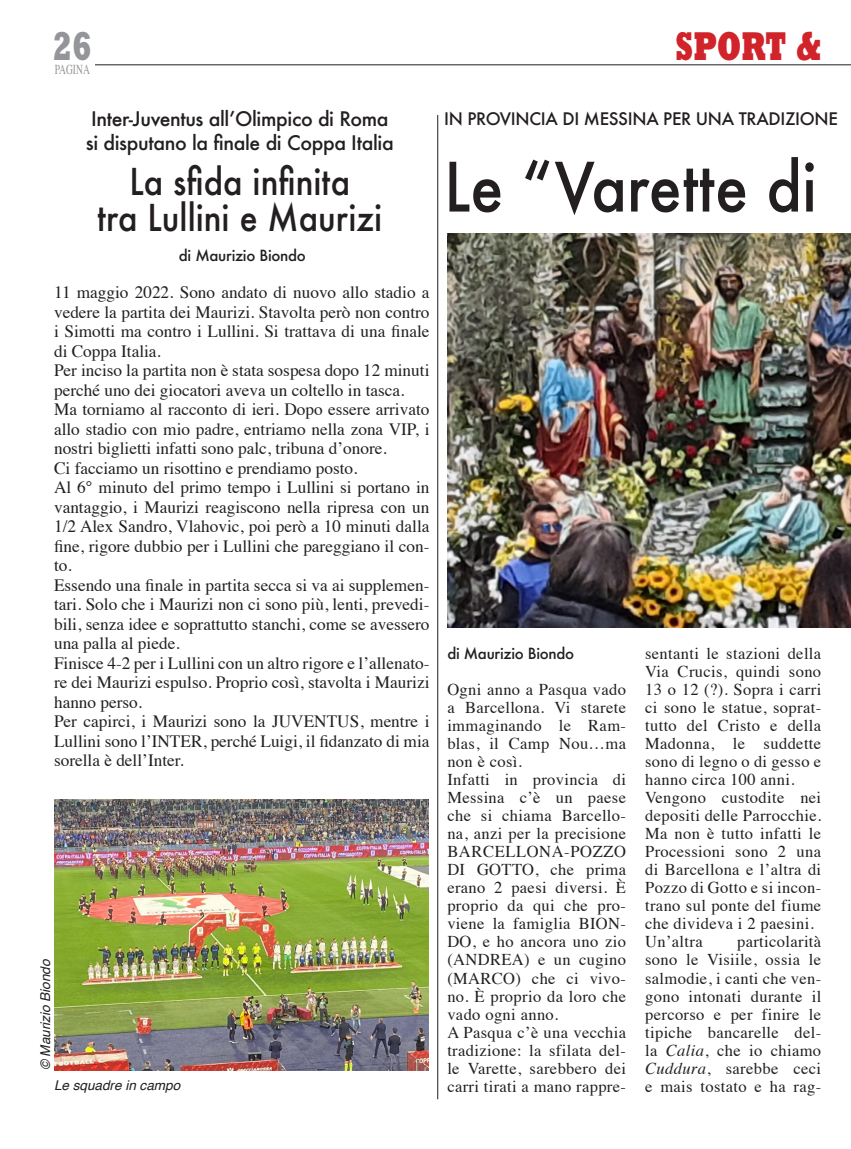
<style>
.page{position:relative;width:851px;height:1149px;background:#fff}
.page>*{position:absolute;margin:0;border:0;box-sizing:border-box;transform-origin:0 0}
.t1{font:500 66px "Futura";color:#231f20;scale:.9 1}
.t2{font:800 40.8px "Rockwell Std";color:#d1232a;scale:.7 1}
.t3{font:800 40.8px "Rockwell Std";color:#939598;scale:.7 1}
.t4{font:500 36px "Futura";color:#231f20;scale:.9 1}
.t5{font:500 19.5px "Futura";letter-spacing:-.02em;color:#231f20}
.t6{font:17.25px/19.5px "Times";color:#231f20;text-align:justify}
.t7{font:500 16.8px "Futura";letter-spacing:-.02em;color:#231f20}
.t8{font:16.5px/18px "Times";letter-spacing:.02em;color:#231f20;text-align:justify}
.t9{font:500 15px "Futura";letter-spacing:-.02em;color:#231f20}
.t10{font:13.65px "Times";color:#939598;scale:.7 1}
.t11{font:italic 13.5px "Helvetica";color:#231f20}
.s1{font-style:italic}
</style>
<div class="page">
<hr style="left:95px;top:64px;width:755px;height:1px;background:#231f20">
<img style="left:447px;top:233px;width:403px;height:394px">
<hr style="left:437px;top:115px;width:1px;height:983px;background:#231f20">
<img style="left:54px;top:799px;width:375px;height:270px">
<p class="t3" style="left:52px;top:21px;width:58px">26</p>
<p class="t10" style="left:55px;top:56px;width:52px">PAGINA</p>
<p class="t5" style="left:91px;top:105px;width:299px">Inter-Juventus all’Olimpico di Roma</p>
<p class="t5" style="left:86px;top:129px;width:309px">si disputano la finale di Coppa Italia</p>
<p class="t4" style="left:129px;top:156px;width:246px">La sfida infinita</p>
<p class="t4" style="left:97px;top:193px;width:318px">tra Lullini e Maurizi</p>
<p class="t9" style="left:179px;top:245px;width:128px">di Maurizio Biondo</p>
<p class="t6" style="left:54px;top:281px;width:377px">11 maggio 2022. Sono andato di nuovo allo stadio a vedere la partita dei Maurizi. Stavolta però non contro i Simotti ma contro i Lullini. Si trattava di una finale di Coppa Italia.</p>
<p class="t6" style="left:54px;top:359px;width:377px">Per inciso la partita non è stata sospesa dopo 12 minuti perché uno dei giocatori aveva un coltello in tasca.</p>
<p class="t6" style="left:54px;top:398px;width:377px">Ma torniamo al racconto di ieri. Dopo essere arrivato allo stadio con mio padre, entriamo nella zona VIP, i nostri biglietti infatti sono palc, tribuna d’onore.</p>
<p class="t6" style="left:54px;top:456px;width:305px">Ci facciamo un risottino e prendiamo posto.</p>
<p class="t6" style="left:54px;top:476px;width:377px">Al 6° minuto del primo tempo i Lullini si portano in vantaggio, i Maurizi reagiscono nella ripresa con un 1/2 Alex Sandro, Vlahovic, poi però a 10 minuti dalla fine, rigore dubbio per i Lullini che pareggiano il con&shy;to.</p>
<p class="t6" style="left:54px;top:573px;width:377px">Essendo una finale in partita secca si va ai supplemen&shy;tari. Solo che i Maurizi non ci sono più, lenti, prevedi&shy;bili, senza idee e soprattutto stanchi, come se avessero una palla al piede.</p>
<p class="t6" style="left:54px;top:651px;width:377px">Finisce 4-2 per i Lullini con un altro rigore e l’allenato&shy;re dei Maurizi espulso. Proprio così, stavolta i Maurizi hanno perso.</p>
<p class="t6" style="left:54px;top:710px;width:377px">Per capirci, i Maurizi sono la JUVENTUS, mentre i Lullini sono l’INTER, perché Luigi, il fidanzato di mia sorella è dell’Inter.</p>
<p class="t11" style="left:35px;top:1069px;width:113px;rotate:-90deg">© Maurizio Biondo</p>
<p class="t11" style="left:54px;top:1074px;width:128px">Le squadre in campo</p>
<p class="t2" style="left:675px;top:21px;width:210px">SPORT &amp;</p>
<p class="t7" style="left:444px;top:107px;width:395px">IN PROVINCIA DI MESSINA PER UNA TRADIZIONE</p>
<p class="t1" style="left:444px;top:142px;width:415px">Le “Varette di</p>
<p class="t9" style="left:447px;top:643px;width:128px">di Maurizio Biondo</p>
<p class="t8" style="left:447px;top:679px;width:180px">Ogni anno a Pasqua vado a Barcellona. Vi starete immaginando le Ram&shy;blas, il Camp Nou…ma non è così.</p>
<p class="t8" style="left:447px;top:769px;width:180px">Infatti in provincia di Messina c’è un paese che si chiama Barcello&shy;na, anzi per la precisione BARCELLONA-POZZO DI GOTTO, che prima erano 2 paesi diversi. È proprio da qui che pro&shy;viene la famiglia BION-DO, e ho ancora uno zio (ANDREA) e un cugino (MARCO) che ci vivo&shy;no. È proprio da loro che vado ogni anno.</p>
<p class="t8" style="left:447px;top:1021px;width:180px">A Pasqua c’è una vecchia tradizione: la sfilata del&shy;le Varette, sarebbero dei carri tirati a mano rappre-</p>
<p class="t8" style="left:645px;top:643px;width:177px">sentanti le stazioni della Via Crucis, quindi sono 13 o 12 (?). Sopra i carri ci sono le statue, soprat&shy;tutto del Cristo e della Madonna, le suddette sono di legno o di gesso e hanno circa 100 anni.</p>
<p class="t8" style="left:645px;top:787px;width:177px">Vengono custodite nei depositi delle Parrocchie.<br>Ma non è tutto infatti le Processioni sono 2 una di Barcellona e l’altra di Pozzo di Gotto e si incon&shy;trano sul ponte del fiume che divideva i 2 paesini.</p>
<p class="t8" style="left:645px;top:931px;width:59px">Un’altra</p>
<p class="t8" style="left:645px;top:931px;width:177px;text-indent:92px">particolarità sono le Visiile, ossia le salmodie, i canti che ven&shy;gono intonati durante il percorso e per finire le tipiche bancarelle del&shy;la <span class="s1">Calia</span>, che io chiamo <span class="s1">Cuddura</span>, sarebbe ceci e mais tostato e ha rag-</p>
</div>
